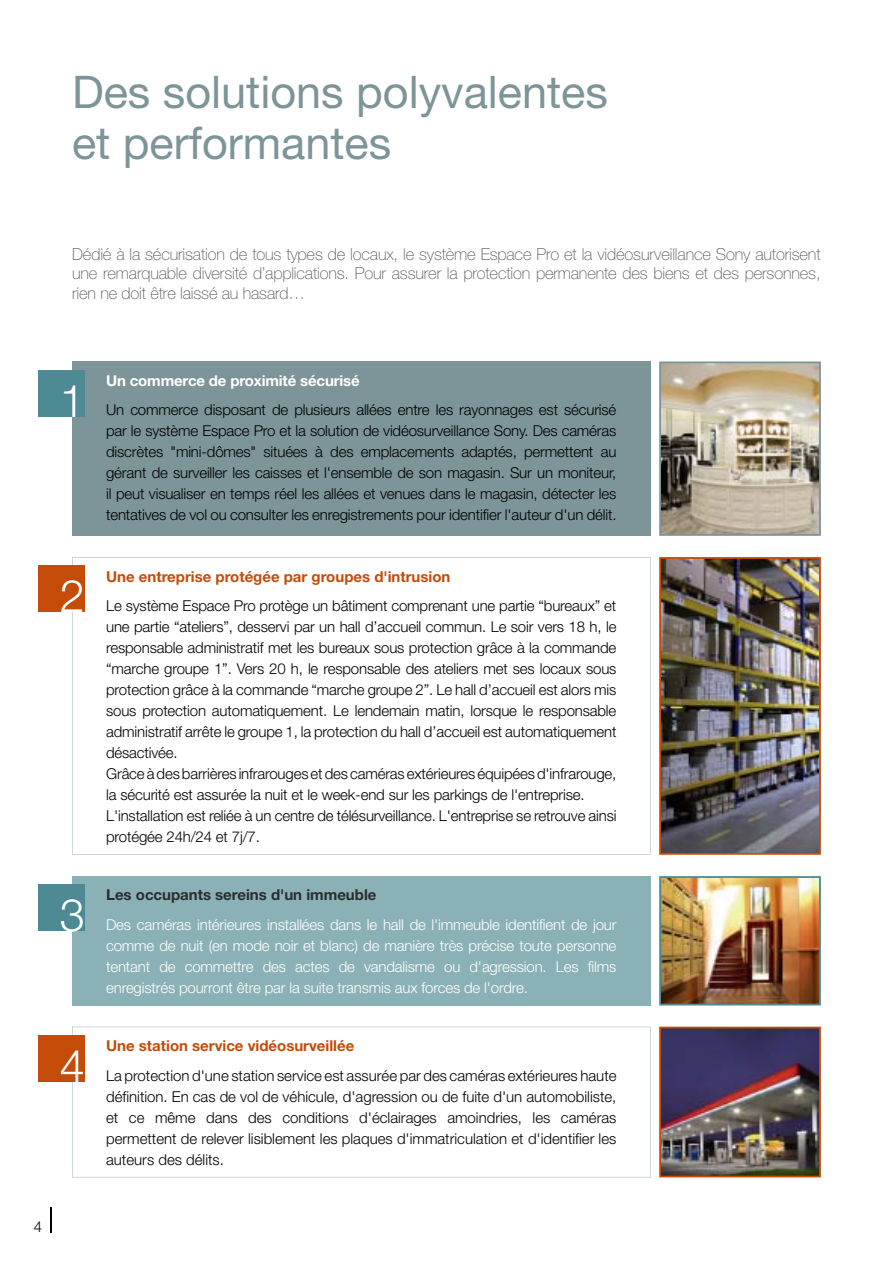
<style>
.page{position:relative;width:893px;height:1263px;background:#fff}
.page>*{position:absolute;margin:0;border:0;box-sizing:border-box;transform-origin:0 0}
.t1{font:45px/51px "Helvetica Neue";color:#7d9498}
.t2{font:300 45px "Helvetica Neue";color:#fff}
.t3{font:100 16.5px/19.8px "Helvetica Neue";letter-spacing:-.01em;color:#575757;text-align:justify}
.t4{font:300 15px/21px "Helvetica Neue";letter-spacing:-.01em;color:#000;text-align:justify}
.t5{font:300 15px/21px "Helvetica Neue";letter-spacing:-.01em;color:#fff;text-align:justify}
.t6{font:700 15px "Helvetica Neue";color:#c44b08}
.t7{font:700 15px "Helvetica Neue";color:#2c2c2c}
.t8{font:700 15px "Helvetica Neue";letter-spacing:-.01em;color:#fff}
</style>
<div class="page">
<hr style="left:50px;top:1208px;width:2px;height:25px;background:#000">
<svg style="left:659px;top:362px;width:161px;height:174px"></svg>
<div style="left:72px;top:362px;width:578px;height:174px;background:#7d9498"></div>
<div style="left:38px;top:370px;width:47px;height:47px;background:#4d8a93"></div>
<img style="left:659px;top:876px;width:161px;height:130px">
<div style="left:72px;top:876px;width:578px;height:130px;background:#8ab1b6"></div>
<div style="left:38px;top:884px;width:47px;height:47px;background:#4d8a93"></div>
<img style="left:659px;top:557px;width:161px;height:298px">
<svg style="left:72px;top:557px;width:578px;height:298px"></svg>
<div style="left:38px;top:566px;width:47px;height:46px;background:#c44b08"></div>
<img style="left:659px;top:1027px;width:161px;height:150px">
<svg style="left:72px;top:1027px;width:578px;height:150px"></svg>
<div style="left:38px;top:1035px;width:47px;height:47px;background:#c44b08"></div>
<h1 class="t1" style="left:72px;top:71px;width:537px">Des solutions polyvalentes et performantes</h1>
<p class="t3" style="left:72px;top:245px;width:750px">Dédié à la sécurisation de tous types de locaux, le système Espace Pro et la vidéosurveillance Sony autorisent une remarquable diversité d’applications. Pour assurer la protection permanente des biens et des personnes, rien ne doit être laissé au hasard…</p>
<h1 class="t2" style="left:60px;top:384px;width:26px">1</h1>
<h1 class="t2" style="left:60px;top:580px;width:26px">2</h1>
<h1 class="t2" style="left:60px;top:898px;width:26px">3</h1>
<h1 class="t2" style="left:60px;top:1049px;width:26px">4</h1>
<p class="t4" style="left:34px;top:1218px;width:10px">4</p>
<p class="t8" style="left:106px;top:375px;width:255px">Un commerce de proximité sécurisé</p>
<p class="t4" style="left:106px;top:401px;width:512px">Un commerce disposant de plusieurs allées entre les rayonnages est sécurisé par le système Espace Pro et la solution de vidéosurveillance Sony. Des caméras discrètes "mini-dômes" situées à des emplacements adaptés, permettent au gérant de surveiller les caisses et l'ensemble de son magasin. Sur un moniteur, il peut visualiser en temps réel les allées et venues dans le magasin, détecter les tentatives de vol ou consulter les enregistrements pour identifier l'auteur d'un délit.</p>
<p class="t6" style="left:106px;top:571px;width:346px">Une entreprise protégée par groupes d'intrusion</p>
<p class="t4" style="left:106px;top:597px;width:512px;text-align:left">Le système Espace Pro protège un bâtiment comprenant une partie “bureaux” et une partie “ateliers”, desservi par un hall d’accueil commun. Le soir vers 18 h, le responsable administratif met les bureaux sous protection grâce à la commande “marche groupe 1”. Vers 20 h, le responsable des ateliers met ses locaux sous protection grâce à la commande “marche groupe 2”. Le hall d’accueil est alors mis sous protection automatiquement. Le lendemain matin, lorsque le responsable administratif arrête le groupe 1, la protection du hall d’accueil est automatiquement désactivée.<br>Grâce à des barrières infrarouges et des caméras extérieures équipées d'infrarouge, la sécurité est assurée la nuit et le week-end sur les parkings de l'entreprise.<br>L'installation est reliée à un centre de télésurveillance. L'entreprise se retrouve ainsi protégée 24h/24 et 7j/7.</p>
<p class="t7" style="left:106px;top:890px;width:272px">Les occupants sereins d'un immeuble</p>
<p class="t5" style="left:106px;top:916px;width:512px">Des caméras intérieures installées dans le hall de l'immeuble identifient de jour comme de nuit (en mode noir et blanc) de manière très précise toute personne tentant de commettre des actes de vandalisme ou d'agression. Les films enregistrés pourront être par la suite transmis aux forces de l'ordre.</p>
<p class="t6" style="left:106px;top:1040px;width:250px">Une station service vidéosurveillée</p>
<p class="t4" style="left:106px;top:1066px;width:512px">La protection d'une station service est assurée par des caméras extérieures haute définition. En cas de vol de véhicule, d'agression ou de fuite d'un automobiliste, et ce même dans des conditions d'éclairages amoindries, les caméras permettent de relever lisiblement les plaques d'immatriculation et d'identifier les auteurs des délits.</p>
</div>
